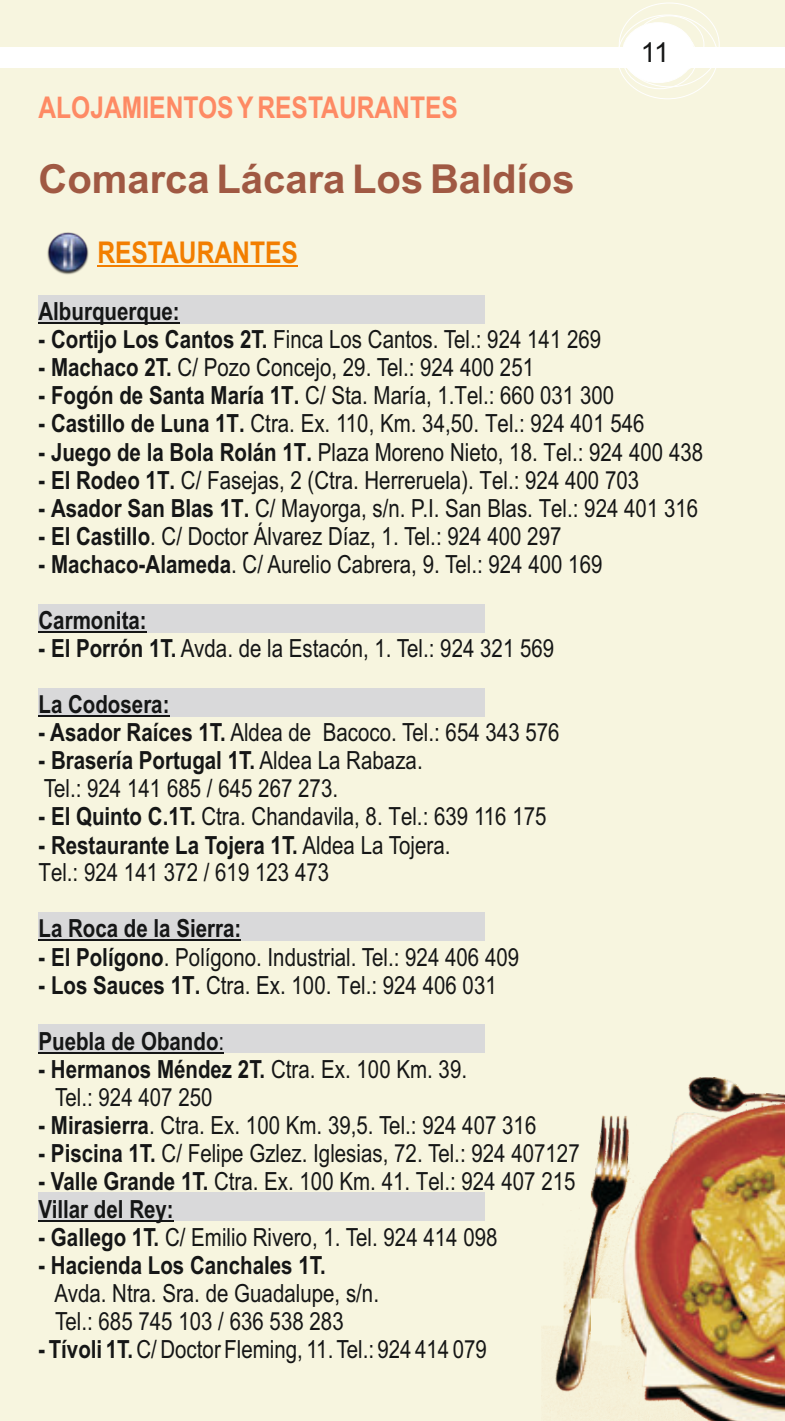
<style>
.page{position:relative;width:785px;height:1421px;background:#fff}
.page>*{position:absolute;margin:0;border:0;box-sizing:border-box;transform-origin:0 0}
.t1{font:700 40px "Arial";color:#a05943}
.t2{font:700 30px "Arial Narrow";color:#fe8a64}
.t3{font:700 30px "Arial Narrow";color:#f27e00}
.t4{font:27.5px "Arial";color:#151616}
.t5{font:25px/27.8px "Arial Narrow";color:#151616}
.t6{font:700 25px "Arial Narrow";color:#151616}
.s1{font-weight:700}
.s2{font-weight:400}
</style>
<div class="page">
<div style="left:0;top:0;width:784px;height:1421px;background:#f7f5df"></div>
<div style="left:0;top:47px;width:784px;height:21px;background:#fff"></div>
<div style="left:622px;top:22px;width:72px;height:61px;background:#fff;border:1px solid #fff;border-radius:50%"></div>
<div style="left:634px;top:16px;width:70px;height:58px;border:1px solid #fff;border-radius:50%"></div>
<img style="left:541px;top:1077px;width:243px;height:344px">
<div style="left:38px;top:295px;width:446px;height:29px;background:#d9d9da"></div>
<div style="left:38px;top:605px;width:446px;height:28px;background:#d9d9da"></div>
<div style="left:38px;top:688px;width:446px;height:29px;background:#d9d9da"></div>
<div style="left:38px;top:913px;width:446px;height:28px;background:#d9d9da"></div>
<div style="left:38px;top:1024px;width:446px;height:29px;background:#d9d9da"></div>
<div style="left:38px;top:1192px;width:446px;height:28px;background:#d9d9da"></div>
<hr style="left:97px;top:265px;width:201px;height:2px;background:#f27e00">
<hr style="left:38px;top:322px;width:142px;height:1px;background:#151616">
<hr style="left:38px;top:631px;width:109px;height:1px;background:#151616">
<hr style="left:38px;top:715px;width:131px;height:2px;background:#151616">
<hr style="left:38px;top:940px;width:203px;height:1px;background:#151616">
<hr style="left:38px;top:1052px;width:180px;height:1px;background:#151616">
<hr style="left:38px;top:1220px;width:136px;height:2px;background:#151616">
<img style="left:47px;top:232px;width:42px;height:43px">
<p class="t2" style="left:38px;top:96px;width:421px">ALOJAMIENTOS Y RESTAURANTES</p>
<h1 class="t1" style="left:38px;top:164px;width:537px">Comarca Lácara Los Baldíos</h1>
<p class="t4" style="left:641px;top:42px;width:30px">11</p>
<p class="t3" style="left:97px;top:241px;width:202px">RESTAURANTES</p>
<p class="t6" style="left:38px;top:302px;width:143px">Alburquerque:</p>
<p class="t5" style="left:38px;top:328px;width:564px"><span class="s1">- Cortijo Los Cantos 2T.</span> Finca Los Cantos. Tel.: 924 141 269</p>
<p class="t5" style="left:38px;top:356px;width:497px"><span class="s1">- Machaco 2T.</span> C/ Pozo Concejo, 29. Tel.: 924 400 251</p>
<p class="t5" style="left:38px;top:384px;width:577px"><span class="s1">- Fogón de Santa María 1T.</span> C/ Sta. María, 1.Tel.: 660 031 300</p>
<p class="t5" style="left:38px;top:412px;width:607px"><span class="s1">- Castillo de Luna 1T.</span> Ctra. Ex. 110, Km. 34,50. Tel.: 924 401 546</p>
<p class="t5" style="left:38px;top:440px;width:666px"><span class="s1">- Juego de la Bola Rolán 1T.</span> Plaza Moreno Nieto, 18. Tel.: 924 400 438</p>
<p class="t5" style="left:38px;top:468px;width:602px"><span class="s1">- El Rodeo 1T.</span> C/ Fasejas, 2 (Ctra. Herreruela). Tel.: 924 400 703</p>
<p class="t5" style="left:38px;top:496px;width:661px"><span class="s1">- Asador San Blas 1T.</span> C/ Mayorga, s/n. P.I. San Blas. Tel.: 924 401 316</p>
<p class="t5" style="left:38px;top:525px;width:524px"><span class="s1">- El Castillo</span>. C/ Doctor Álvarez Díaz, 1. Tel.: 924 400 297</p>
<p class="t5" style="left:38px;top:553px;width:565px"><span class="s1">- Machaco-Alameda</span>. C/ Aurelio Cabrera, 9. Tel.: 924 400 169</p>
<p class="t6" style="left:38px;top:611px;width:110px">Carmonita:</p>
<p class="t5" style="left:38px;top:637px;width:517px"><span class="s1">- El Porrón 1T.</span> Avda. de la Estacón, 1. Tel.: 924 321 569</p>
<p class="t6" style="left:38px;top:695px;width:133px">La Codosera:</p>
<p class="t5" style="left:38px;top:721px;width:522px"><span class="s1">- Asador Raíces 1T.</span> Aldea de Bacoco. Tel.: 654 343 576</p>
<p class="t5" style="left:38px;top:749px;width:386px"><span class="s1">- Brasería Portugal 1T.</span> Aldea La Rabaza.<br>Tel.: 924 141 685 / 645 267 273.</p>
<p class="t5" style="left:38px;top:805px;width:509px"><span class="s1">- El Quinto C.1T.</span> Ctra. Chandavila, 8. Tel.: 639 116 175</p>
<p class="t5" style="left:38px;top:833px;width:413px"><span class="s1">- Restaurante La Tojera 1T.</span> Aldea La Tojera.<br>Tel.: 924 141 372 / 619 123 473</p>
<p class="t6" style="left:38px;top:919px;width:204px">La Roca de la Sierra:</p>
<p class="t5" style="left:38px;top:945px;width:482px"><span class="s1">- El Polígono</span>. Polígono. Industrial. Tel.: 924 406 409</p>
<p class="t5" style="left:38px;top:973px;width:460px"><span class="s1">- Los Sauces 1T.</span> Ctra. Ex. 100. Tel.: 924 406 031</p>
<p class="t6" style="left:38px;top:1031px;width:187px">Puebla de Obando<span class="s2">:</span></p>
<p class="t5" style="left:55px;top:1057px;width:413px;text-indent:-17px"><span class="s1">- Hermanos Méndez 2T.</span> Ctra. Ex. 100 Km. 39.<br>Tel.: 924 407 250</p>
<p class="t5" style="left:38px;top:1113px;width:499px"><span class="s1">- Mirasierra</span>. Ctra. Ex. 100 Km. 39,5. Tel.: 924 407 316</p>
<p class="t5" style="left:38px;top:1142px;width:542px"><span class="s1">- Piscina 1T.</span> C/ Felipe Gzlez. Iglesias, 72. Tel.: 924 407127</p>
<p class="t5" style="left:38px;top:1169px;width:538px"><span class="s1">- Valle Grande 1T.</span> Ctra. Ex. 100 Km. 41. Tel.: 924 407 215<br><span class="s1">Villar del Rey:</span></p>
<p class="t5" style="left:38px;top:1226px;width:460px"><span class="s1">- Gallego 1T.</span> C/ Emilio Rivero, 1. Tel. 924 414 098</p>
<p class="t6" style="left:38px;top:1256px;width:289px">- Hacienda Los Canchales 1T.</p>
<p class="t5" style="left:54px;top:1282px;width:326px">Avda. Ntra. Sra. de Guadalupe, s/n.<br>Tel.: 685 745 103 / 636 538 283</p>
<p class="t5" style="left:38px;top:1338px;width:450px"><span class="s1">- Tívoli 1T.</span> C/ Doctor Fleming, 11. Tel.: 924 414 079</p>
</div>
